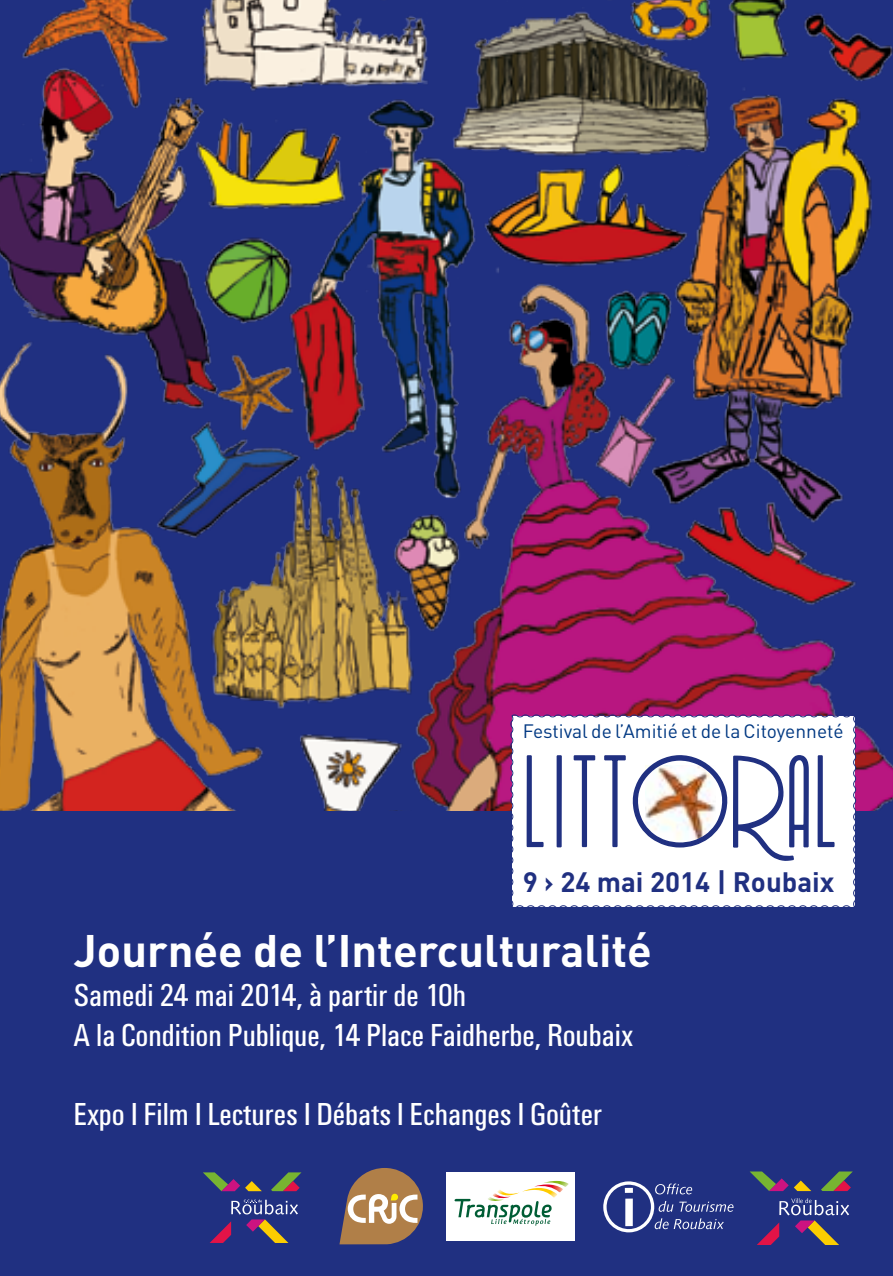
<style>
.page{position:relative;width:893px;height:1276px;background:#203081}
.page>*{position:absolute;margin:0;border:0;box-sizing:border-box;transform-origin:0 0}
.t1{font:132px "Soerjaputera";color:#203081}
.t2{font:700 45px "DIN";color:#fff}
.t3{font:condensed 33px/39.6px "Unitus T";color:#fff}
.t4{font:700 27.6px "DIN";color:#203081}
.t5{font:19.2px "DIN";color:#003882}
</style>
<div class="page">
<img style="left:0;top:0;width:893px;height:811px">
<svg style="left:821px;top:1171px;width:32px;height:20px"></svg>
<svg style="left:750px;top:1171px;width:61px;height:20px"></svg>
<svg style="left:757px;top:1198px;width:92px;height:47px"></svg>
<svg style="left:509px;top:713px;width:348px;height:194px;background:#f4f0f6"></svg>
<svg style="left:526px;top:754px;width:18px;height:94px;background:#d5d8e7"></svg>
<svg style="left:556px;top:754px;width:7px;height:94px"></svg>
<svg style="left:573px;top:754px;width:23px;height:94px;background:#dcdfeb"></svg>
<svg style="left:603px;top:754px;width:206px;height:108px;background:#dddbe1"></svg>
<svg style="left:817px;top:754px;width:18px;height:94px;background:#d5d8e7"></svg>
<div style="left:603px;top:1181px;width:52px;height:51px;border:3px solid #fff;border-radius:50%"></div>
<div style="left:625px;top:1187px;width:8px;height:6px;background:#fff"></div>
<div style="left:625px;top:1198px;width:8px;height:28px;background:#fff"></div>
<svg style="left:655px;top:1183px;width:37px;height:11px"></svg>
<svg style="left:659px;top:1201px;width:14px;height:10px"></svg>
<svg style="left:679px;top:1201px;width:54px;height:10px"></svg>
<svg style="left:655px;top:1218px;width:69px;height:11px"></svg>
<div style="left:446px;top:1172px;width:129px;height:69px;background:#fff"></div>
<svg style="left:454px;top:1181px;width:115px;height:44px"></svg>
<svg style="left:339px;top:1168px;width:84px;height:76px"></svg>
<svg style="left:271px;top:1172px;width:30px;height:19px"></svg>
<svg style="left:203px;top:1172px;width:59px;height:19px"></svg>
<svg style="left:210px;top:1199px;width:88px;height:44px"></svg>
<p class="t5" style="left:523px;top:719px;width:322px">Festival de l’Amitié et de la Citoyenneté</p>
<h1 class="t1" style="left:523px;top:736px;width:318px">LITTORAL</h1>
<p class="t4" style="left:523px;top:864px;width:313px">9 › 24 mai 2014 | Roubaix</p>
<h2 class="t2" style="left:74px;top:921px;width:579px">Journée de l’Interculturalité</h2>
<p class="t3" style="left:74px;top:975px;width:561px">Samedi 24 mai 2014, à partir de 10h<br>A la Condition Publique, 14 Place Faidherbe, Roubaix</p>
<p class="t3" style="left:74px;top:1094px;width:529px">Expo I Film I Lectures I Débats I Echanges I Goûter</p>
</div>
